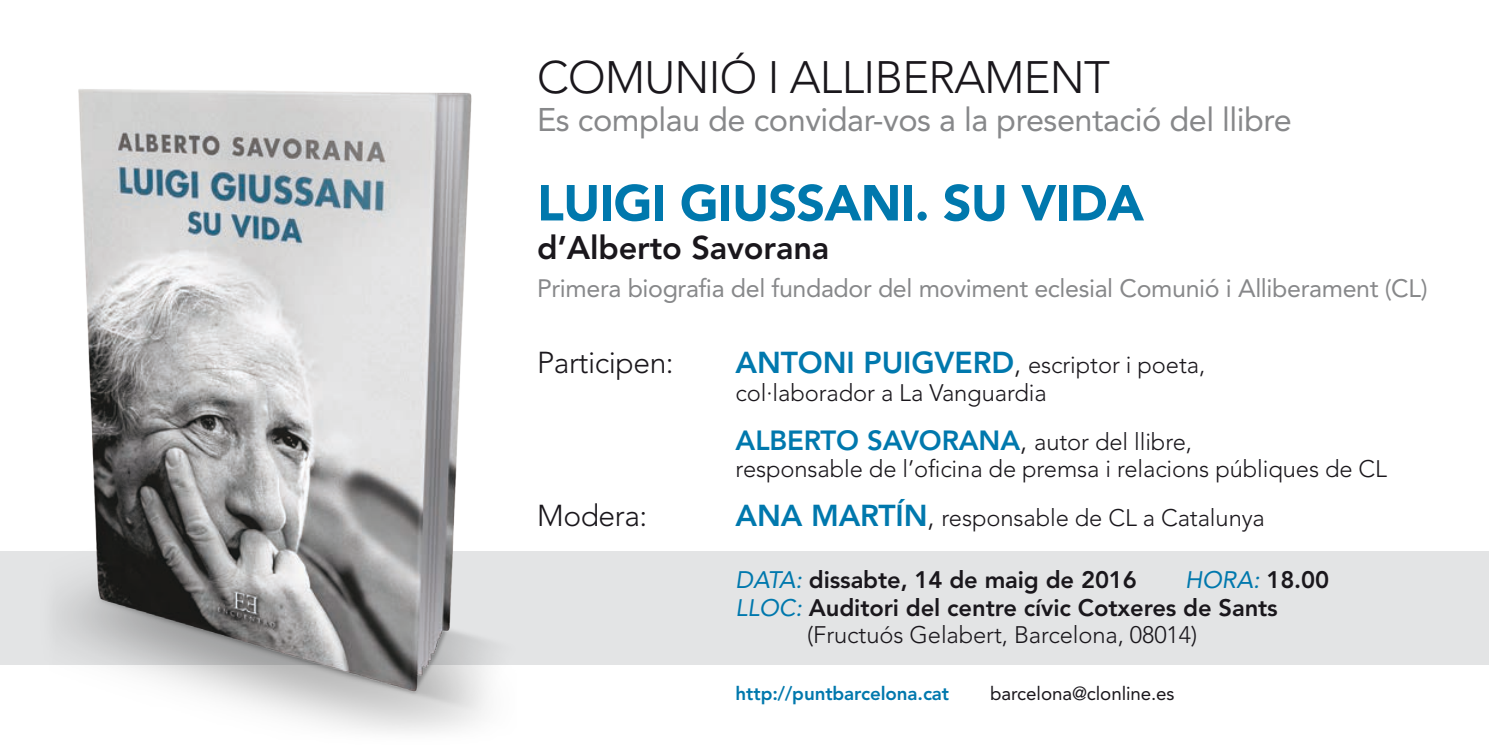
<style>
.page{position:relative;width:1489px;height:745px;background:#fff}
.page>*{position:absolute;margin:0;border:0;box-sizing:border-box;transform-origin:0 0}
.t1{font:900 50px "Avenir LT Std";letter-spacing:-.015em;color:#0078ad}
.t2{font:300 45px "Avenir LT Std";letter-spacing:-.015em;color:#1a171c}
.t3{font:32.5px "Avenir LT Std";letter-spacing:-.015em;color:#87888a}
.t4{font:800 32.5px "Avenir LT Std";letter-spacing:-.005em;color:#1a171c}
.t5{font:300 30px "Avenir LT Std";letter-spacing:-.015em;color:#1a171c}
.t6{font:800 27.5px "Avenir LT Std";letter-spacing:-.005em;color:#0078ad}
.t7{font:25px "Avenir LT Std";letter-spacing:-.015em;color:#87888a}
.t8{font:300 23.75px/27.5px "Avenir LT Std";letter-spacing:-.005em;color:#1a171c}
.t9{font:800 23.75px/27.5px "Avenir LT Std";letter-spacing:-.005em;color:#1a171c;text-align:center}
.t10{font:italic 23.75px "Avenir LT Std";color:#0078ad}
.t11{font:800 18.75px "Avenir LT Std";letter-spacing:-.005em;color:#0078ad}
.t12{font:18.75px "Avenir LT Std";letter-spacing:-.005em;color:#1a171c}
.s1{font-weight:800;font-size:30px;color:#0078ad}
.s2{font-size:27.5px}
.s3{font-weight:300;color:#1a171c}
.s4{font-weight:300;font-size:23.75px;color:#1a171c}
.s5{font-weight:400;font-style:italic;color:#0078ad}
.s6{font-weight:800;font-style:normal;color:#1a171c}
.s7{font-weight:300}
</style>
<div class="page">
<div style="left:0;top:551px;width:1488px;height:113px;background:#e3e4e5"></div>
<img style="left:0;top:89px;width:596px;height:643px">
<p class="t2" style="left:537px;top:51px;width:574px">COMUNIÓ I ALLIBERAMENT</p>
<p class="t3" style="left:537px;top:100px;width:756px">Es complau de convidar-vos a la presentació del llibre</p>
<p class="t1" style="left:537px;top:173px;width:608px">LUIGI GIUSSANI. SU VIDA</p>
<p class="t4" style="left:537px;top:228px;width:294px">d’Alberto Savorana</p>
<p class="t7" style="left:537px;top:273px;width:892px">Primera biografia del fundador del moviment eclesial Comunió i Alliberament (CL)</p>
<p class="t5" style="left:537px;top:345px;width:138px">Participen:</p>
<p class="t8" style="left:735px;top:351px;width:471px"><span class="s1">ANTONI PUIGVERD</span><span class="s2">,</span> escriptor i poeta, col·laborador a La Vanguardia</p>
<p class="t6" style="left:735px;top:423px;width:458px">ALBERTO SAVORANA<span class="s3">,</span> <span class="s4">autor del llibre,</span></p>
<p class="t8" style="left:735px;top:455px;width:653px">responsable de l’oficina de premsa i relacions públiques de CL</p>
<p class="t5" style="left:537px;top:497px;width:112px">Modera:</p>
<p class="t8" style="left:735px;top:503px;width:531px"><span class="s1">ANA MARTÍN</span><span class="s2">,</span> responsable de CL a Catalunya</p>
<p class="t9" style="left:735px;top:565px;width:403px"><span class="s5">DATA:</span> dissabte, 14 de maig de 2016</p>
<p class="t10" style="left:1185px;top:565px;width:145px">HORA: <span class="s6">18.00</span></p>
<p class="t9" style="left:735px;top:593px;width:543px"><span class="s5">LLOC:</span> Auditori del centre cívic Cotxeres de Sants <span class="s7">(Fructuós Gelabert, Barcelona, 08014)</span></p>
<p class="t11" style="left:735px;top:682px;width:215px">http://puntbarcelona.cat</p>
<p class="t12" style="left:990px;top:682px;width:186px">barcelona@clonline.es</p>
</div>
